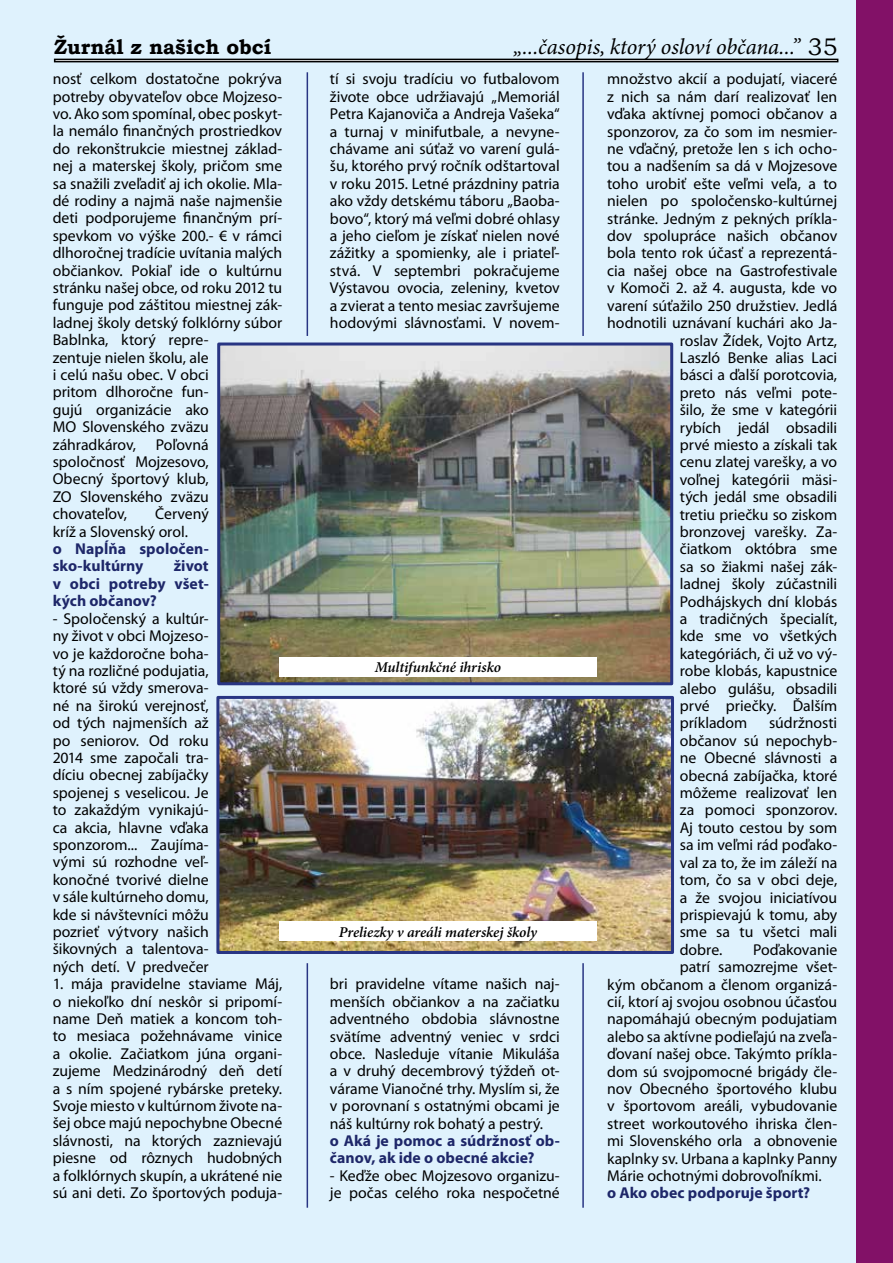
<style>
.page{position:relative;width:893px;height:1263px;background:#dff2fd}
.page>*{position:absolute;margin:0;border:0;box-sizing:border-box;transform-origin:0 0}
.t1{font:italic 22.5px "Minion Pro";letter-spacing:-.005em;color:#000}
.t2{font:700 20.7px "Bookman Old Style";color:#000}
.t3{font:15.75px/17.4px "Myriad Pro";letter-spacing:-.005em;color:#000;text-align:justify}
.t4{font:700 15.75px/17.4px "Myriad Pro";letter-spacing:.005em;color:#1e2769}
.t5{font:italic 600 15px "Minion Pro";letter-spacing:-.005em;color:#000}
.s1{font-family:"Bookman Old Style";font-style:normal;font-size:24px}
</style>
<div class="page">
<img style="left:221px;top:346px;width:448px;height:335px">
<div style="left:217px;top:342px;width:456px;height:343px;border:3px solid #283583"></div>
<img style="left:220px;top:700px;width:450px;height:250px">
<div style="left:216px;top:696px;width:458px;height:258px;border:3px solid #283583"></div>
<hr style="left:307px;top:72px;width:1px;height:264px;background:#283583">
<hr style="left:307px;top:963px;width:1px;height:245px;background:#283583">
<hr style="left:582px;top:72px;width:2px;height:264px;background:#283583">
<hr style="left:582px;top:963px;width:2px;height:245px;background:#283583">
<div style="left:279px;top:921px;width:318px;height:20px;background:#fff"></div>
<div style="left:279px;top:657px;width:318px;height:20px;background:#fff"></div>
<div style="left:857px;top:0;width:36px;height:1263px;background:#821167"></div>
<div style="left:54px;top:59px;width:784px;height:3px;border:2px solid #000"></div>
<h2 class="t2" style="left:54px;top:32px;width:219px">Žurnál z našich obcí</h2>
<h1 class="t1" style="left:513px;top:33px;width:326px">„...časopis, ktorý osloví občana...” <span class="s1">35</span></h1>
<p class="t3" style="left:53px;top:70px;width:231px;text-align:left">nosť celkom dostatočne pokrýva potreby obyvateľov obce Mojzeso&shy;vo. Ako som spomínal, obec poskyt&shy;la nemálo finančných prostriedkov do rekonštrukcie miestnej základ&shy;nej a materskej školy, pričom sme sa snažili zveľadiť aj ich okolie. Mla&shy;dé rodiny a najmä naše najmenšie deti podporujeme finančným prí&shy;spevkom vo výške 200.- € v rámci dlhoročnej tradície uvítania malých občiankov. Pokiaľ ide o kultúrnu stránku našej obce, od roku 2012 tu funguje pod záštitou miestnej zák&shy;ladnej školy detský folklórny súbor<br>Bablnka, ktorý repre-<br>zentuje nielen školu, ale<br>i celú našu obec. V obci<br>pritom dlhoročne fun-<br>gujú organizácie ako<br>MO Slovenského zväzu záhradkárov,</p>
<p class="t3" style="left:53px;top:436px;width:158px;text-indent:103px">Poľovná spoločnosť Mojzesovo, Obecný športový klub, ZO Slovenského zväzu chovateľov,</p>
<p class="t3" style="left:53px;top:506px;width:158px;text-indent:102px">Červený kríž a Slovenský orol.</p>
<p class="t4" style="left:53px;top:540px;width:158px">o Napĺňa spoločen&shy;sko-kultúrny</p>
<p class="t4" style="left:53px;top:558px;width:158px;text-align:justify;text-indent:121px">život v obci potreby všet&shy;kých občanov?</p>
<p class="t3" style="left:53px;top:610px;width:158px">- Spoločenský a kultúr&shy;ny život v obci Mojzeso&shy;vo je každoročne boha&shy;tý na rozličné podujatia, ktoré sú vždy smerova&shy;né na širokú verejnosť, od tých najmenších až po seniorov. Od roku 2014 sme započali tra&shy;díciu obecnej zabíjačky spojenej s veselicou. Je to zakaždým vynikajú&shy;ca akcia, hlavne vďaka sponzorom... Zaujíma&shy;vými sú rozhodne veľ&shy;konočné tvorivé dielne v sále kultúrneho domu, kde si návštevníci môžu pozrieť výtvory našich šikovných a talentova&shy;ných detí. V predvečer</p>
<p class="t3" style="left:53px;top:975px;width:231px">1. mája pravidelne staviame Máj, o niekoľko dní neskôr si pripomí&shy;name Deň matiek a koncom toh&shy;to mesiaca požehnávame vinice a okolie. Začiatkom júna organi&shy;zujeme Medzinárodný deň detí a s ním spojené rybárske preteky.<br>Svoje miesto v kultúrnom živote na&shy;šej obce majú nepochybne Obecné slávnosti, na ktorých zaznievajú piesne od rôznych hudobných a folklórnych skupín, a ukrátené nie sú ani deti. Zo športových poduja-</p>
<p class="t3" style="left:330px;top:71px;width:231px">tí si svoju tradíciu vo futbalovom živote obce udržiavajú „Memoriál Petra Kajanoviča a Andreja Vašeka“ a turnaj v minifutbale, a nevyne&shy;chávame ani súťaž vo varení gulá&shy;šu, ktorého prvý ročník odštartoval v roku 2015. Letné prázdniny patria ako vždy detskému táboru „Baoba&shy;bovo“, ktorý má veľmi dobré ohlasy a jeho cieľom je získať nielen nové zážitky a spomienky, ale i priateľ&shy;stvá. V septembri pokračujeme Výstavou ovocia, zeleniny, kvetov a zvierat a tento mesiac završujeme hodovými slávnosťami. V novem-</p>
<p class="t5" style="left:375px;top:658px;width:128px">Multifunkčné ihrisko</p>
<p class="t5" style="left:339px;top:923px;width:200px">Preliezky v areáli materskej školy</p>
<p class="t3" style="left:330px;top:976px;width:231px">bri pravidelne vítame našich naj&shy;menších občiankov a na začiatku adventného obdobia slávnostne svätíme adventný veniec v srdci obce. Nasleduje vítanie Mikuláša a v druhý decembrový týždeň ot&shy;várame Vianočné trhy. Myslím si, že v porovnaní s ostatnými obcami je náš kultúrny rok bohatý a pestrý.</p>
<p class="t4" style="left:330px;top:1132px;width:231px">o Aká je pomoc a súdržnosť ob&shy;čanov, ak ide o obecné akcie?</p>
<p class="t3" style="left:330px;top:1167px;width:231px">- Keďže obec Mojzesovo organizu&shy;je počas celého roka nespočetné</p>
<p class="t3" style="left:607px;top:71px;width:232px">množstvo akcií a podujatí, viaceré</p>
<p class="t3" style="left:607px;top:88px;width:232px">z nich sa nám darí realizovať len</p>
<p class="t3" style="left:607px;top:106px;width:232px">vďaka aktívnej pomoci občanov a</p>
<p class="t3" style="left:607px;top:123px;width:232px">sponzorov, za čo som im nesmier-</p>
<p class="t3" style="left:607px;top:140px;width:232px">ne vďačný, pretože len s ich ocho-</p>
<p class="t3" style="left:607px;top:158px;width:232px">tou a nadšením sa dá v Mojzesove</p>
<p class="t3" style="left:607px;top:175px;width:232px">toho urobiť ešte veľmi veľa, a to</p>
<p class="t3" style="left:607px;top:193px;width:232px">nielen po spoločensko-kultúrnej</p>
<p class="t3" style="left:607px;top:210px;width:232px">stránke. Jedným z pekných príkla-</p>
<p class="t3" style="left:607px;top:227px;width:232px">dov spolupráce našich občanov</p>
<p class="t3" style="left:607px;top:245px;width:232px">bola tento rok účasť a reprezentá-</p>
<p class="t3" style="left:607px;top:262px;width:232px">cia našej obce na Gastrofestivale</p>
<p class="t3" style="left:607px;top:280px;width:232px">v Komoči 2. až 4. augusta, kde vo</p>
<p class="t3" style="left:607px;top:297px;width:232px">varení súťažilo 250 družstiev. Jedlá</p>
<p class="t3" style="left:607px;top:314px;width:232px">hodnotili uznávaní kuchári ako Ja-</p>
<p class="t3" style="left:680px;top:332px;width:159px">roslav Žídek, Vojto Artz,</p>
<p class="t3" style="left:680px;top:349px;width:159px">Laszló Benke alias Laci</p>
<p class="t3" style="left:680px;top:367px;width:159px">básci a ďalší porotcovia,</p>
<p class="t3" style="left:680px;top:384px;width:159px">preto nás veľmi pote-</p>
<p class="t3" style="left:680px;top:401px;width:159px">šilo, že sme v kategórii</p>
<p class="t3" style="left:680px;top:419px;width:159px">rybích jedál obsadili</p>
<p class="t3" style="left:680px;top:436px;width:159px">prvé miesto a získali tak</p>
<p class="t3" style="left:680px;top:454px;width:159px">cenu zlatej varešky, a vo</p>
<p class="t3" style="left:680px;top:471px;width:159px">voľnej kategórii mäsi-</p>
<p class="t3" style="left:680px;top:488px;width:159px">tých jedál sme obsadili</p>
<p class="t3" style="left:680px;top:506px;width:159px">tretiu priečku so ziskom</p>
<p class="t3" style="left:680px;top:523px;width:159px">bronzovej varešky. Za-</p>
<p class="t3" style="left:680px;top:541px;width:159px">čiatkom októbra sme</p>
<p class="t3" style="left:680px;top:558px;width:159px">sa so žiakmi našej zák-</p>
<p class="t3" style="left:680px;top:575px;width:159px">ladnej školy zúčastnili</p>
<p class="t3" style="left:680px;top:593px;width:159px">Podhájskych dní klobás</p>
<p class="t3" style="left:680px;top:610px;width:159px">a tradičných špecialít,</p>
<p class="t3" style="left:680px;top:628px;width:159px">kde sme vo všetkých</p>
<p class="t3" style="left:680px;top:645px;width:159px">kategóriách, či už vo vý-</p>
<p class="t3" style="left:680px;top:662px;width:159px">robe klobás, kapustnice</p>
<p class="t3" style="left:680px;top:680px;width:159px">alebo gulášu, obsadili</p>
<p class="t3" style="left:680px;top:697px;width:159px">prvé priečky. Ďalším</p>
<p class="t3" style="left:680px;top:715px;width:69px">príkladom</p>
<p class="t3" style="left:680px;top:715px;width:159px;text-indent:89px">súdržnosti občanov sú nepochyb&shy;ne Obecné slávnosti a obecná zabíjačka, ktoré môžeme realizovať len za pomoci sponzorov.<br>Aj touto cestou by som sa im veľmi rád poďako&shy;val za to, že im záleží na tom, čo sa v obci deje, a že svojou iniciatívou prispievajú k tomu, aby sme sa tu všetci mali dobre.</p>
<p class="t3" style="left:753px;top:941px;width:86px">Poďakovanie</p>
<p class="t3" style="left:680px;top:958px;width:159px">patrí samozrejme všet-</p>
<p class="t3" style="left:607px;top:976px;width:232px">kým občanom a členom organizá-</p>
<p class="t3" style="left:607px;top:993px;width:232px">cií, ktorí aj svojou osobnou účasťou</p>
<p class="t3" style="left:607px;top:1011px;width:232px">napomáhajú obecným podujatiam</p>
<p class="t3" style="left:607px;top:1028px;width:232px">alebo sa aktívne podieľajú na zveľa-</p>
<p class="t3" style="left:607px;top:1045px;width:232px">ďovaní našej obce. Takýmto príkla-</p>
<p class="t3" style="left:607px;top:1063px;width:232px">dom sú svojpomocné brigády čle-</p>
<p class="t3" style="left:607px;top:1080px;width:232px">nov Obecného športového klubu</p>
<p class="t3" style="left:607px;top:1098px;width:232px">v športovom areáli, vybudovanie</p>
<p class="t3" style="left:607px;top:1115px;width:232px">street workoutového ihriska člen-</p>
<p class="t3" style="left:607px;top:1132px;width:232px">mi Slovenského orla a obnovenie</p>
<p class="t3" style="left:607px;top:1150px;width:232px">kaplnky sv. Urbana a kaplnky Panny</p>
<p class="t3" style="left:607px;top:1167px;width:216px">Márie ochotnými dobrovoľníkmi.</p>
<p class="t4" style="left:607px;top:1184px;width:204px">o Ako obec podporuje šport?</p>
</div>
